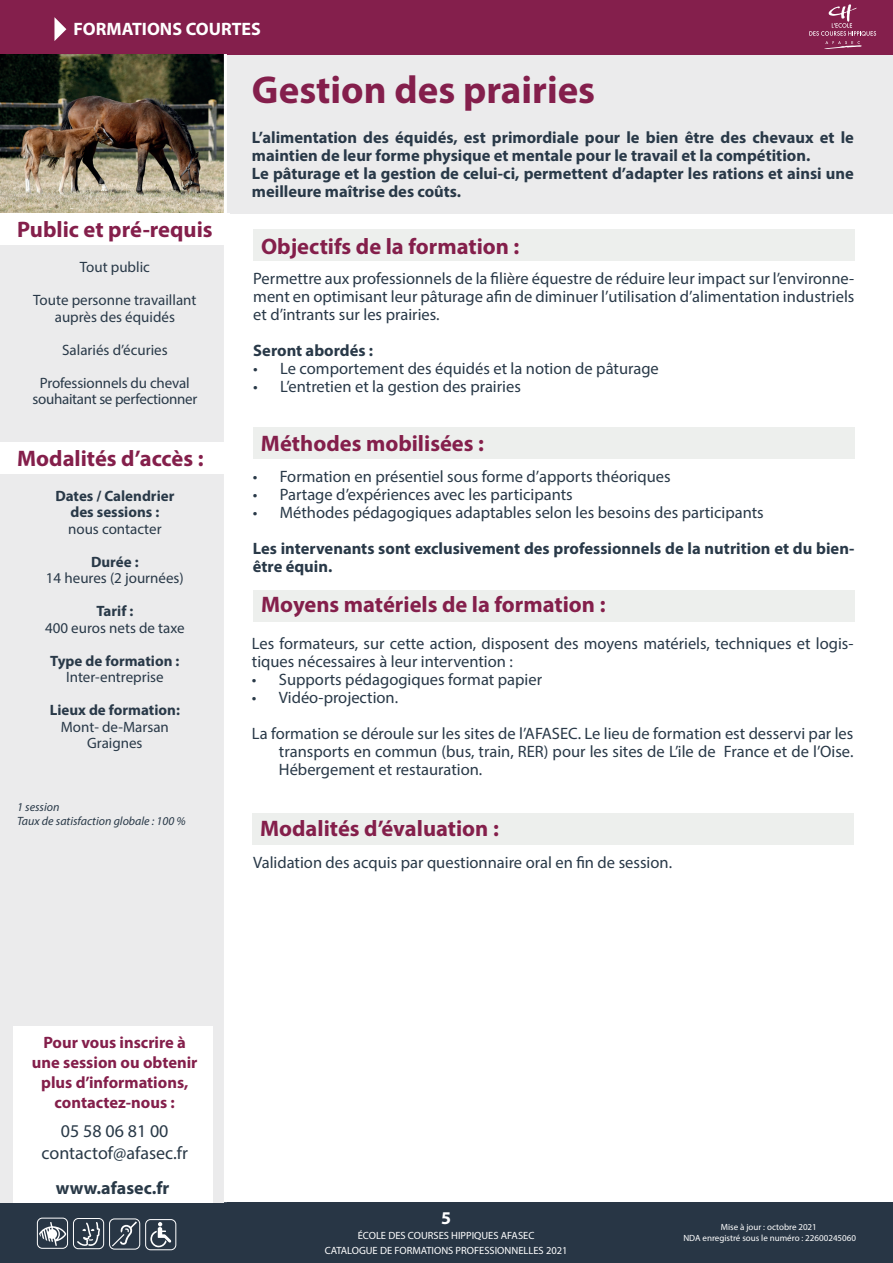
<style>
.page{position:relative;width:893px;height:1263px;background:#fff}
.page>*{position:absolute;margin:0;border:0;box-sizing:border-box;transform-origin:0 0}
.t1{font:700 39px "Myriad Pro";color:#841f4c}
.t2{font:700 22.5px "Myriad Pro";color:#841f4b}
.t3{font:18px/21.6px "Myriad Pro";color:#293947;text-align:center}
.t4{font:700 18px "Myriad Pro";color:#fff}
.t5{font:700 18px "Myriad Pro";color:#293947}
.t6{font:16.5px/18px "Myriad Pro";color:#293948}
.t7{font:700 16.5px/18px "Myriad Pro";color:#293948}
.t8{font:700 16.5px/19.8px "Myriad Pro";color:#841f4b;text-align:center}
.t9{font:15px/16.5px "Myriad Pro";color:#293948;text-align:center}
.t10{font:700 15px/16.5px "Myriad Pro";color:#293948;text-align:center}
.t11{font:15px/16.5px "Myriad Pro";letter-spacing:-.02em;color:#293948;text-align:center}
.t12{font:italic 12px/13.5px "Myriad Pro";color:#293948}
.t13{font:10.5px/15px "Myriad Pro";color:#fff;text-align:center}
.t14{font:9px/10.8px "Myriad Pro";color:#fff;text-align:center}
</style>
<div class="page">
<div style="left:0;top:1202px;width:893px;height:61px;background:#283645"></div>
<svg style="left:39px;top:1222px;width:27px;height:24px"></svg>
<svg style="left:77px;top:1222px;width:23px;height:24px"></svg>
<svg style="left:112px;top:1234px;width:12px;height:12px"></svg>
<svg style="left:120px;top:1221px;width:17px;height:24px"></svg>
<svg style="left:150px;top:1222px;width:21px;height:26px"></svg>
<div style="left:37px;top:1218px;width:31px;height:31px;border:1px solid #fff;border-radius:5px"></div>
<div style="left:73px;top:1218px;width:31px;height:31px;border:1px solid #fff;border-radius:5px"></div>
<div style="left:109px;top:1218px;width:31px;height:31px;border:1px solid #fff;border-radius:5px"></div>
<div style="left:145px;top:1219px;width:31px;height:31px;border:1px solid #fff;border-radius:5px"></div>
<div style="left:219px;top:54px;width:674px;height:159px;background:#ebebec"></div>
<div style="left:0;top:54px;width:224px;height:1148px;background:#ebebec"></div>
<div style="left:252px;top:813px;width:601px;height:31px;background:#edefed"></div>
<div style="left:253px;top:230px;width:601px;height:31px;background:#edefed"></div>
<div style="left:0;top:0;width:893px;height:54px;background:#841f4c"></div>
<svg style="left:54px;top:17px;width:12px;height:24px"></svg>
<div style="left:254px;top:427px;width:601px;height:32px;background:#edefed"></div>
<div style="left:254px;top:590px;width:601px;height:32px;background:#edefed"></div>
<img style="left:0;top:54px;width:224px;height:159px">
<div style="left:0;top:213px;width:229px;height:32px;background:#fff"></div>
<div style="left:0;top:442px;width:229px;height:31px;background:#fff"></div>
<div style="left:13px;top:1026px;width:199px;height:176px;background:#fff"></div>
<hr style="left:224px;top:54px;width:3px;height:1148px;background:#fff">
<svg style="left:809px;top:4px;width:67px;height:45px"></svg>
<p class="t4" style="left:73px;top:17px;width:189px">FORMATIONS COURTES</p>
<h2 class="t2" style="left:17px;top:215px;width:197px">Public et pré-requis</h2>
<p class="t9" style="left:80px;top:259px;width:72px">Tout public</p>
<p class="t9" style="left:33px;top:292px;width:165px">Toute personne travaillant auprès des équidés</p>
<p class="t9" style="left:62px;top:341px;width:107px">Salariés d’écuries</p>
<p class="t11" style="left:33px;top:374px;width:166px">Professionnels du cheval souhaitant se perfectionner</p>
<h2 class="t2" style="left:17px;top:444px;width:188px">Modalités d’accès :</h2>
<p class="t10" style="left:55px;top:487px;width:121px">Dates / Calendrier des sessions :</p>
<p class="t9" style="left:68px;top:520px;width:95px">nous contacter</p>
<p class="t10" style="left:91px;top:553px;width:49px">Durée :</p>
<p class="t9" style="left:46px;top:570px;width:139px">14 heures (2 journées)</p>
<p class="t10" style="left:96px;top:602px;width:39px">Tarif :</p>
<p class="t9" style="left:45px;top:619px;width:141px">400 euros nets de taxe</p>
<p class="t10" style="left:50px;top:652px;width:131px">Type de formation :</p>
<p class="t9" style="left:66px;top:669px;width:99px">Inter-entreprise</p>
<p class="t10" style="left:50px;top:701px;width:132px">Lieux de formation:</p>
<p class="t9" style="left:61px;top:718px;width:110px">Mont- de-Marsan<br>Graignes</p>
<p class="t12" style="left:17px;top:800px;width:170px">1 session<br>Taux de satisfaction globale : 100 %</p>
<h1 class="t1" style="left:252px;top:65px;width:345px">Gestion des prairies</h1>
<p class="t7" style="left:252px;top:128px;width:603px">L’alimentation des équidés, est primordiale pour le bien être des chevaux et le maintien de leur forme physique et mentale pour le travail et la compétition.<br>Le pâturage et la gestion de celui-ci, permettent d’adapter les rations et ainsi une meilleure maîtrise des coûts.</p>
<h2 class="t2" style="left:261px;top:232px;width:260px">Objectifs de la formation :</h2>
<p class="t6" style="left:253px;top:269px;width:603px;text-align:justify">Permettre aux professionnels de la filière équestre de réduire leur impact sur l’environne&shy;ment en optimisant leur pâturage afin de diminuer l’utilisation d’alimentation industriels et d’intrants sur les prairies.</p>
<p class="t7" style="left:253px;top:340px;width:121px">Seront abordés :</p>
<p class="t6" style="left:253px;top:359px;width:407px">• Le comportement des équidés et la notion de pâturage</p>
<p class="t6" style="left:253px;top:377px;width:269px">• L’entretien et la gestion des prairies</p>
<h2 class="t2" style="left:261px;top:429px;width:225px">Méthodes mobilisées :</h2>
<p class="t6" style="left:253px;top:467px;width:419px">• Formation en présentiel sous forme d’apports théoriques</p>
<p class="t6" style="left:253px;top:485px;width:321px">• Partage d’expériences avec les participants</p>
<p class="t6" style="left:253px;top:503px;width:513px">• Méthodes pédagogiques adaptables selon les besoins des participants</p>
<p class="t7" style="left:253px;top:539px;width:603px">Les intervenants sont exclusivement des professionnels de la nutrition et du bien&shy;être équin.</p>
<h2 class="t2" style="left:261px;top:590px;width:346px">Moyens matériels de la formation :</h2>
<p class="t6" style="left:252px;top:634px;width:603px">Les formateurs, sur cette action, disposent des moyens matériels, techniques et logis&shy;tiques nécessaires à leur intervention :</p>
<p class="t6" style="left:252px;top:670px;width:292px">• Supports pédagogiques format papier</p>
<p class="t6" style="left:252px;top:679px;width:603px;line-height:36px">• Vidéo-projection.<br>La formation se déroule sur les sites de l’AFASEC. Le lieu de formation est desservi par les</p>
<p class="t6" style="left:279px;top:742px;width:576px">transports en commun (bus, train, RER) pour les sites de L’ile de France et de l’Oise.<br>Hébergement et restauration.</p>
<h2 class="t2" style="left:260px;top:814px;width:240px">Modalités d’évaluation :</h2>
<p class="t6" style="left:253px;top:854px;width:420px">Validation des acquis par questionnaire oral en fin de session.</p>
<p class="t8" style="left:32px;top:1032px;width:167px">Pour vous inscrire à une session ou obtenir plus d’informations, contactez-nous :</p>
<p class="t3" style="left:42px;top:1120px;width:148px">05 58 06 81 00 contactof@afasec.fr</p>
<p class="t5" style="left:56px;top:1176px;width:115px">www.afasec.fr</p>
<p class="t4" style="left:441px;top:1206px;width:11px">5</p>
<p class="t13" style="left:325px;top:1228px;width:244px">ÉCOLE DES COURSES HIPPIQUES AFASEC<br>CATALOGUE DE FORMATIONS PROFESSIONNELLES 2021</p>
<p class="t14" style="left:683px;top:1221px;width:174px">Mise à jour : octobre 2021<br>NDA enregistré sous le numéro : 22600245060</p>
</div>
